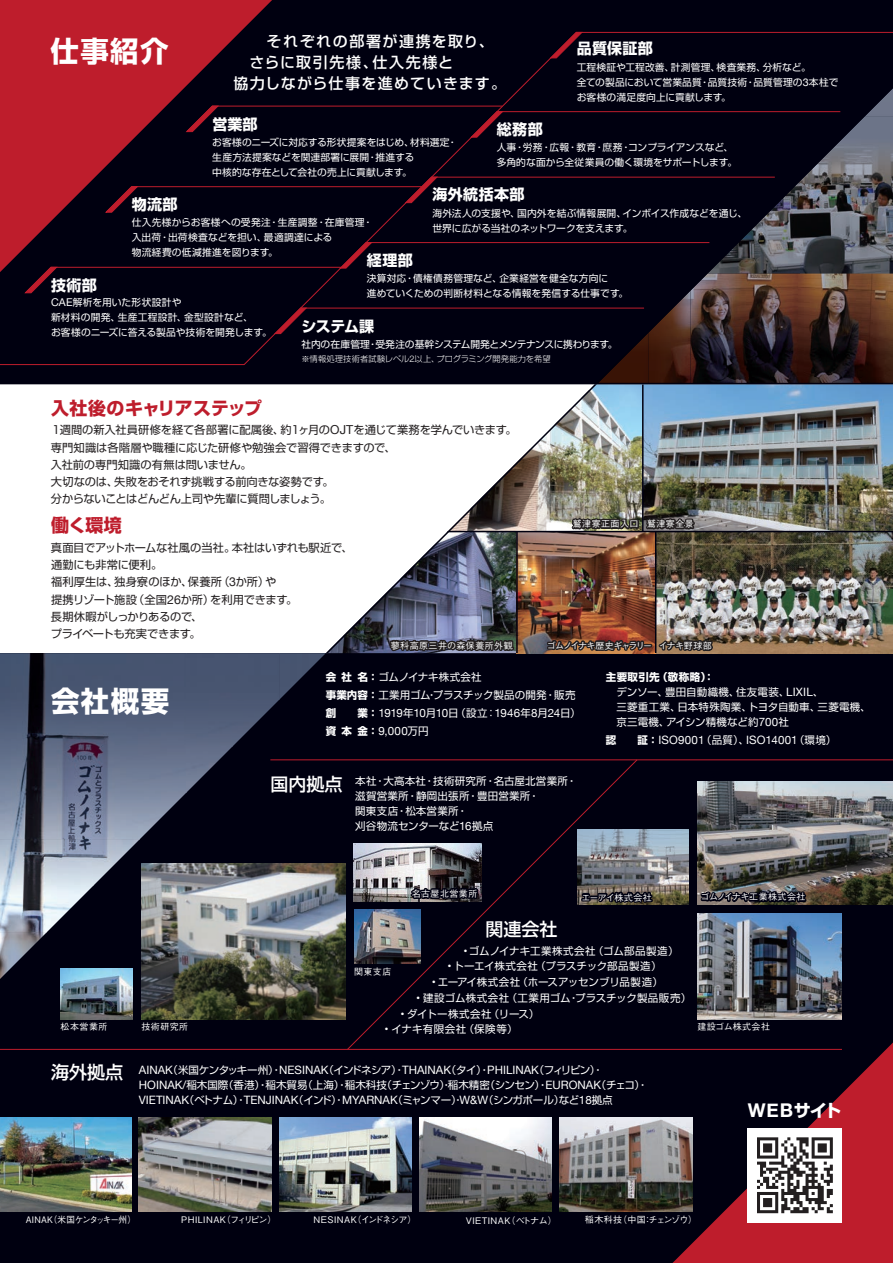
<style>
.page{position:relative;width:893px;height:1263px;background:#000010}
.page>*{position:absolute;margin:0;border:0;box-sizing:border-box;transform-origin:0 0}
.t1{font:700 28.5px "Shin Go Pro";letter-spacing:.05em;color:#fff}
.t2{font:700 18.9px "Helvetica Neue";color:#fff}
.t3{font:700 18px "Shin Go Pro";color:#be1d2c}
.t4{font:500 18px "Shin Go Pro";color:#fff}
.t5{font:700 18px "Shin Go Pro";letter-spacing:-.02em;color:#be1d2c}
.t6{font:500 15px/21px "Shin Go Pro";letter-spacing:.095em;color:#fff}
.t7{font:700 15px "Shin Go Pro";letter-spacing:.025em;color:#fff}
.t8{font:11.55px/18px "Helvetica Neue";letter-spacing:-.025em;color:#fff}
.t9{font:11.55px "Helvetica Neue";letter-spacing:.01em;color:#fff}
.t10{font:11.25px/17.2px "Shin Go Pro";letter-spacing:-.02em;color:#231f20}
.t11{font:10.5px/15px "Shin Go Pro";color:#fff}
.t12{font:10.5px/15px "Shin Go Pro";letter-spacing:-.055em;color:#fff}
.t13{font:10.5px/15px "Shin Go Pro";letter-spacing:.02em;color:#fff}
.t14{font:10.5px "Shin Go Pro";letter-spacing:.03em;color:#fff}
.t15{font:10.5px "Shin Go Pro";letter-spacing:.025em;color:#fff}
.t16{font:10.5px "Shin Go Pro";letter-spacing:.045em;color:#fff}
.t17{font:9.75px/15px "Shin Go Pro";letter-spacing:.005em;color:#fff}
.t18{font:9.75px/15px "Shin Go Pro";letter-spacing:.025em;color:#fff}
.t19{font:9.75px "Shin Go Pro";letter-spacing:-.03em;color:#fff}
.t20{font:500 9px "Gothic BBB Pro";letter-spacing:.05em;color:#fff}
.t21{font:500 9px "Gothic BBB Pro";letter-spacing:-.06em;color:#fff}
.t22{font:500 9px "Gothic BBB Pro";letter-spacing:-.035em;color:#fff;scale:.95 1}
.t23{font:500 9px "Gothic BBB Pro";letter-spacing:-.025em;color:#fff}
.t24{font:500 9px "Gothic BBB Pro";letter-spacing:-.015em;color:#fff}
.t25{font:500 9px "Gothic BBB Pro";letter-spacing:-.07em;color:#fff}
.t26{font:300 8.25px "Shin Go Pro";letter-spacing:.01em;color:#fff}
.s1{font-family:"Helvetica Neue";font-size:10.8px}
.s2{font-family:"Helvetica Neue";font-size:9.15px}
.s3{font-family:"Helvetica Neue";font-size:12.3px}
.s4{font-weight:700}
.s5{font-family:"Shin Go Pro";font-weight:700;font-size:10.5px}
.s6{font-family:"Shin Go Pro";font-size:10.5px}
.s7{font-family:"Helvetica Neue";font-size:11.55px}
.s8{font-family:"Shin Go Pro";font-size:17.25px}
</style>
<div class="page">
<div style="left:0;top:384px;width:893px;height:269px;background:#fff"></div>
<div style="left:0;top:0;width:272px;height:32px;background:#be1d2c"></div>
<svg style="left:672px;top:1042px;width:221px;height:221px"></svg>
<img style="left:280px;top:653px;width:46px;height:46px">
<img style="left:186px;top:746px;width:47px;height:47px">
<img style="left:93px;top:840px;width:46px;height:46px">
<img style="left:0;top:933px;width:46px;height:46px">
<img style="left:0;top:653px;width:186px;height:187px">
<img style="left:186px;top:653px;width:94px;height:93px">
<img style="left:0;top:839px;width:93px;height:94px">
<svg style="left:599px;top:365px;width:294px;height:18px"></svg>
<img style="left:279px;top:1117px;width:133px;height:95px">
<img style="left:139px;top:1117px;width:132px;height:95px">
<img style="left:0;top:1117px;width:131px;height:95px">
<img style="left:419px;top:1117px;width:133px;height:95px">
<img style="left:559px;top:1117px;width:133px;height:95px">
<img style="left:141px;top:864px;width:205px;height:155px">
<img style="left:599px;top:384px;width:294px;height:147px">
<img style="left:599px;top:532px;width:294px;height:121px">
<hr style="left:326px;top:531px;width:567px;height:1px;background:#000010">
<hr style="left:655px;top:532px;width:1px;height:121px;background:#000010">
<hr style="left:642px;top:384px;width:2px;height:148px;background:#000010">
<img style="left:326px;top:384px;width:273px;height:269px">
<img style="left:61px;top:968px;width:71px;height:51px">
<svg style="left:311px;top:1207px;width:101px;height:5px"></svg>
<svg style="left:179px;top:1207px;width:93px;height:5px"></svg>
<svg style="left:462px;top:1209px;width:90px;height:3px"></svg>
<svg style="left:580px;top:1179px;width:114px;height:58px"></svg>
<svg style="left:22px;top:1203px;width:110px;height:9px"></svg>
<svg style="left:385px;top:629px;width:131px;height:25px;background:#4e5262"></svg>
<img style="left:545px;top:633px;width:174px;height:21px">
<img style="left:567px;top:511px;width:130px;height:23px">
<hr style="left:270px;top:759px;width:623px;height:1px;background:#be1d2c">
<hr style="left:0;top:1049px;width:842px;height:1px;background:#be1d2c">
<img style="left:697px;top:781px;width:196px;height:124px">
<img style="left:697px;top:913px;width:145px;height:106px">
<svg style="left:347px;top:759px;width:291px;height:291px"></svg>
<img style="left:578px;top:829px;width:111px;height:76px">
<svg style="left:405px;top:882px;width:75px;height:36px"></svg>
<img style="left:699px;top:875px;width:109px;height:51px">
<svg style="left:580px;top:876px;width:74px;height:51px"></svg>
<svg style="left:0;top:32px;width:893px;height:333px"></svg>
<div style="left:748px;top:1128px;width:94px;height:94px;background:#fff"></div>
<svg style="left:757px;top:1137px;width:76px;height:76px"></svg>
<h1 class="t1" style="left:50px;top:29px;width:120px">仕事紹介</h1>
<h3 class="t6" style="left:233px;top:29px;width:274px">　　それぞれの部署が連携を取り、　さらに取引先様、仕入先様と<br>協力しながら仕事を進めていきます。</h3>
<h3 class="t7" style="left:577px;top:37px;width:78px">品質保証部</h3>
<p class="t17" style="left:577px;top:58px;width:263px">工程検証や工程改善、計測管理、検査業務、分析など。<br>全ての製品において営業品質・品質技術・品質管理の<span class="s1">3</span>本柱でお客様の満足度向上に貢献します。</p>
<h3 class="t7" style="left:212px;top:112px;width:46px">営業部</h3>
<p class="t17" style="left:212px;top:133px;width:246px">お客様のニーズに対応する形状提案をはじめ、材料選定・生産方法提案などを関連部署に展開・推進する<br>中核的な存在として会社の売上に貢献します。</p>
<h3 class="t7" style="left:497px;top:117px;width:47px">総務部</h3>
<p class="t17" style="left:497px;top:139px;width:242px">人事・労務・広報・教育・庶務・コンプライアンスなど、多角的な面から全従業員の働く環境をサポートします。</p>
<h3 class="t7" style="left:432px;top:183px;width:94px">海外統括本部</h3>
<p class="t17" style="left:432px;top:204px;width:316px">海外法人の支援や、国内外を結ぶ情報展開、インボイス作成などを通じ、世界に広がる当社のネットワークを支えます。</p>
<h3 class="t7" style="left:132px;top:192px;width:47px">物流部</h3>
<p class="t18" style="left:132px;top:214px;width:243px">仕入先様からお客様への受発注・生産調整・在庫管理・入出荷・出荷検査などを担い、最適調達による<br>物流経費の低減推進を図ります。</p>
<h3 class="t7" style="left:367px;top:248px;width:47px">経理部</h3>
<p class="t17" style="left:367px;top:270px;width:263px">決算対応・債権債務管理など、企業経営を健全な方向に<br>進めていくための判断材料となる情報を発信する仕事です。</p>
<h3 class="t7" style="left:51px;top:273px;width:47px">技術部</h3>
<p class="t17" style="left:51px;top:293px;width:222px"><span class="s1">CAE</span>解析を用いた形状設計や<br>新材料の開発、生産工程設計、金型設計など、<br>お客様のニーズに答える製品や技術を開発します。</p>
<h3 class="t7" style="left:301px;top:314px;width:74px">システム課</h3>
<p class="t19" style="left:301px;top:336px;width:318px">社内の在庫管理・受発注の基幹システム開発とメンテナンスに携わります。</p>
<p class="t26" style="left:301px;top:352px;width:251px">※情報処理技術者試験レベル<span class="s2">2</span>以上、プログラミング開発能力を希望</p>
<h3 class="t3" style="left:51px;top:394px;width:213px">入社後のキャリアステップ</h3>
<p class="t10" style="left:51px;top:420px;width:467px">１週間の新入社員研修を経て各部署に配属後、約１ヶ月の<span class="s3">OJT</span>を通じて業務を学んでいきます。専門知識は各階層や職種に応じた研修や勉強会で習得できますので、<br>入社前の専門知識の有無は問いません。<br>大切なのは、失敗をおそれず挑戦する前向きな姿勢です。<br>分からないことはどんどん上司や先輩に質問しましょう。</p>
<h3 class="t5" style="left:51px;top:511px;width:72px">働く環境</h3>
<p class="t10" style="left:51px;top:537px;width:303px">真面目でアットホームな社風の当社。本社はいずれも駅近で、通勤にも非常に便利。<br>福利厚生は、独身寮のほか、保養所（<span class="s3">3</span>か所）や<br>提携リゾート施設（全国<span class="s3">26</span>か所）を利用できます。<br>長期休暇がしっかりあるので、<br>プライベートも充実できます。</p>
<p class="t20" style="left:391px;top:638px;width:123px">蓼科高原三井の森保養所外観</p>
<p class="t21" style="left:547px;top:638px;width:167px">ゴムノイナキ歴史ギャラリー イナキ野球部</p>
<p class="t20" style="left:573px;top:517px;width:123px">鷲津寮正面入口 鷲津寮全景</p>
<h1 class="t1" style="left:51px;top:679px;width:120px">会社概要</h1>
<p class="t11" style="left:326px;top:667px;width:251px;line-height:18px"><span class="s4">会社名：</span>ゴムノイナキ株式会社<br><span class="s4">事業内容：</span>工業用ゴム・プラスチック製品の開発・販売</p>
<p class="t8" style="left:326px;top:705px;width:256px"><span class="s5">創　　業：</span>1919<span class="s6">年</span>10<span class="s6">月</span>10<span class="s6">日（設立：</span>1946<span class="s6">年</span>8<span class="s6">月</span>24<span class="s6">日）</span><span class="s5">資本金：</span>9,000<span class="s6">万円</span></p>
<h3 class="t4" style="left:270px;top:769px;width:73px">国内拠点</h3>
<p class="t13" style="left:355px;top:772px;width:223px">本社・大高本社・技術研究所・名古屋北営業所・滋賀営業所・静岡出張所・豊田営業所・<br>関東支店・松本営業所・<br>刈谷物流センターなど<span class="s7">16</span>拠点</p>
<p class="t11" style="left:606px;top:668px;width:266px"><span class="s4">主要取引先（敬称略）：<br></span>　デンソー、豊田自動織機、住友電装、<span class="s7">LIXIL</span>、<br>　三菱重工業、日本特殊陶業、トヨタ自動車、三菱電機、　京三電機、アイシン精機など約<span class="s7">700</span>社</p>
<p class="t9" style="left:606px;top:732px;width:232px"><span class="s5">認　　証：</span>ISO9001<span class="s6">（品質）、</span>ISO14001<span class="s6">（環境）</span></p>
<p class="t20" style="left:354px;top:964px;width:39px">関東支店</p>
<p class="t20" style="left:412px;top:886px;width:67px">名古屋北営業所</p>
<h3 class="t4" style="left:485px;top:915px;width:73px">関連会社</h3>
<p class="t25" style="left:581px;top:890px;width:72px">エーアイ株式会社</p>
<p class="t24" style="left:701px;top:890px;width:106px">ゴムノイナキ工業株式会社</p>
<p class="t14" style="left:463px;top:942px;width:217px"><span class="s7">•</span>ゴムノイナキ工業株式会社（ゴム部品製造）</p>
<p class="t11" style="left:448px;top:957px;width:216px"><span class="s7">•</span> トーエイ株式会社（プラスチック部品製造）</p>
<p class="t11" style="left:432px;top:973px;width:233px"><span class="s7">•</span> エーアイ株式会社（ホースアッセンブリ品製造）</p>
<p class="t11" style="left:416px;top:989px;width:276px"><span class="s7">•</span> 建設ゴム株式会社（工業用ゴム・プラスチック製品販売）</p>
<p class="t15" style="left:400px;top:1005px;width:140px"><span class="s7">•</span> ダイトー株式会社（リース）</p>
<p class="t20" style="left:61px;top:1019px;width:48px">松本営業所</p>
<p class="t20" style="left:697px;top:1019px;width:74px">建設ゴム株式会社</p>
<p class="t20" style="left:141px;top:1019px;width:48px">技術研究所</p>
<p class="t16" style="left:385px;top:1021px;width:134px"><span class="s7">•</span> イナキ有限会社（保険等）</p>
<h3 class="t4" style="left:51px;top:1057px;width:73px">海外拠点</h3>
<p class="t12" style="left:139px;top:1061px;width:510px"><span class="s7">AINAK</span>（米国ケンタッキー州）・<span class="s7">NESINAK</span>（インドネシア）・<span class="s7">THAINAK</span>（タイ）・<span class="s7">PHILINAK</span>（フィリピン）・<br><span class="s7">HOINAK/</span>稲木国際（香港）・稲木貿易（上海）・稲木科技（チェンゾウ）・稲木精密（シンセン）・<span class="s7">EURONAK</span>（チェコ）・<br><span class="s7">VIETINAK</span>（ベトナム）・<span class="s7">TENJINAK</span>（インド）・<span class="s7">MYARNAK</span>（ミャンマー）・<span class="s7">W&amp;W</span>（シンガポール）など<span class="s7">18</span>拠点</p>
<p class="t22" style="left:26px;top:1212px;width:117px">AINAK（米国ケンタッキー州）</p>
<p class="t20" style="left:181px;top:1212px;width:97px">PHILINAK（フィリピン）</p>
<p class="t20" style="left:314px;top:1212px;width:105px">NESINAK（インドネシア）</p>
<p class="t20" style="left:466px;top:1213px;width:93px">VIETINAK（ベトナム）</p>
<p class="t23" style="left:585px;top:1212px;width:114px">稲木科技（中国：チェンゾウ）</p>
<h2 class="t2" style="left:748px;top:1095px;width:95px">WEB<span class="s8">サイト</span></h2>
</div>
